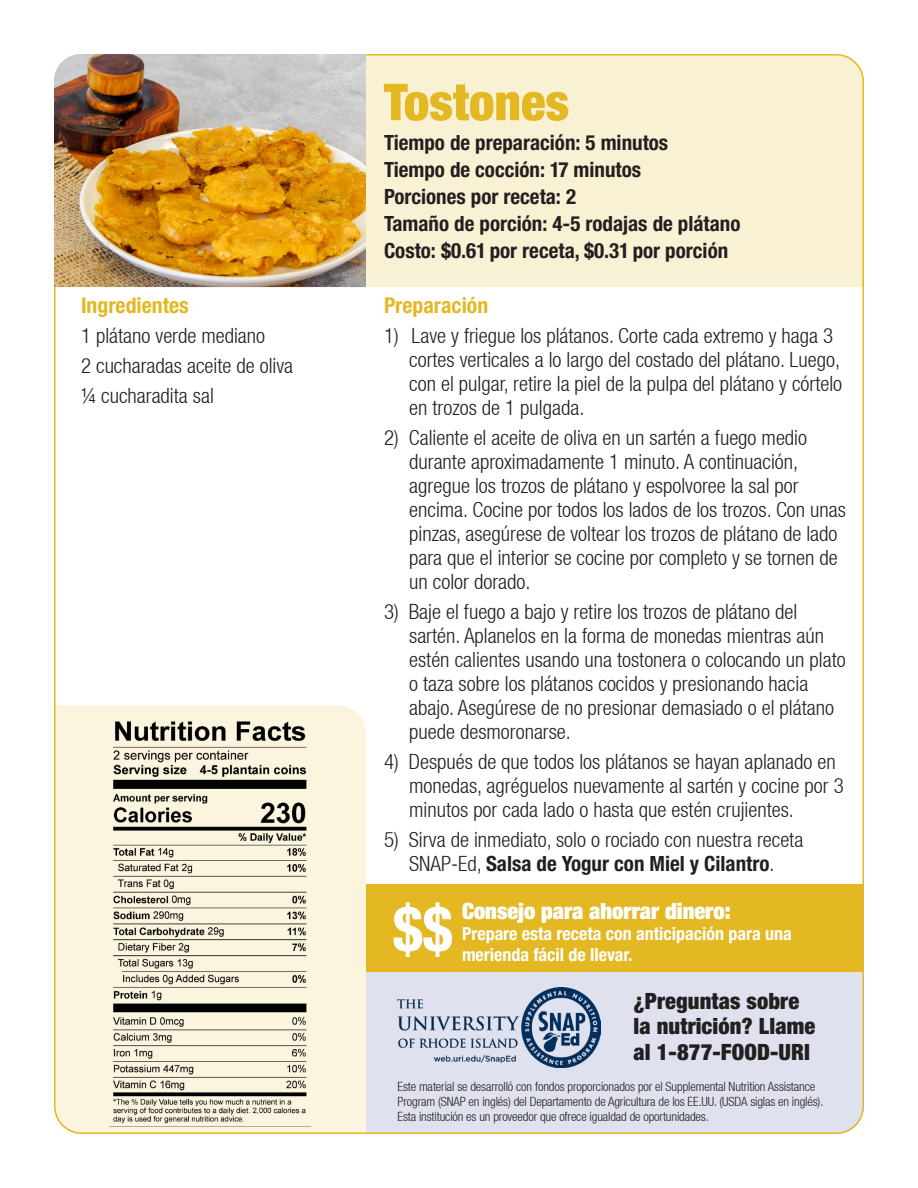
<style>
.page{position:relative;width:918px;height:1188px;background:#fff}
.page>*{position:absolute;margin:0;border:0;box-sizing:border-box;transform-origin:0 0}
.t1{font:700 condensed 62.1px "Helvetica Neue LT Pro";color:#fff}
.Recipe_Title{font:900 condensed 51px "Helvetica Neue LT Pro";color:#e3b823}
.t2{font:900 condensed 22.5px/25.5px "Helvetica Neue LT Pro";letter-spacing:.005em;color:#231f20}
.t3{font:900 condensed 22.5px "Helvetica Neue LT Pro";color:#fff}
.t4{font:700 condensed 21.75px "Helvetica Neue LT Pro";color:#e3b823}
.Directions_lists{font:300 condensed 21px/24px "Helvetica Neue LT";color:#231f20}
.Recipe_details{font:700 condensed 21px "Helvetica Neue LT Pro";color:#231f20}
.Ingredients_list{font:300 condensed 21px "Helvetica Neue LT";color:#231f20}
.t5{font:700 condensed 18px "Helvetica Neue LT Pro";color:#fff}
.t6{font:300 condensed 12.75px/15px "Helvetica Neue LT";letter-spacing:-.01em;color:#231f20}
.s1{font-family:"Helvetica Neue LT Pro";font-weight:700}
</style>
<div class="page">
<div style="left:366px;top:54px;width:498px;height:233px;background:#f9f1d3"></div>
<div style="left:366px;top:885px;width:498px;height:87px;background:#e3b823"></div>
<div style="left:54px;top:706px;width:312px;height:428px;background:#fbf4de"></div>
<div style="left:366px;top:972px;width:498px;height:162px;background:#e0e1ee"></div>
<img style="left:398px;top:987px;width:202px;height:80px">
<img style="left:110px;top:718px;width:200px;height:408px">
<img style="left:54px;top:54px;width:312px;height:233px">
<p class="t4" style="left:81px;top:292px;width:109px">Ingredientes</p>
<p class="Ingredients_list" style="left:81px;top:323px;width:186px">1 plátano verde mediano</p>
<p class="Ingredients_list" style="left:81px;top:353px;width:214px">2 cucharadas aceite de oliva</p>
<p class="Ingredients_list" style="left:81px;top:383px;width:134px">¼ cucharadita sal</p>
<p class="Recipe_Title" style="left:384px;top:71px;width:187px">Tostones</p>
<p class="Recipe_details" style="left:384px;top:131px;width:286px">Tiempo de preparación: 5 minutos</p>
<p class="Recipe_details" style="left:384px;top:158px;width:259px">Tiempo de cocción: 17 minutos</p>
<p class="Recipe_details" style="left:384px;top:185px;width:194px">Porciones por receta: 2</p>
<p class="Recipe_details" style="left:384px;top:212px;width:358px">Tamaño de porción: 4-5 rodajas de plátano</p>
<p class="Recipe_details" style="left:384px;top:239px;width:346px">Costo: $0.61 por receta, $0.31 por porción</p>
<p class="t4" style="left:384px;top:292px;width:106px">Preparación</p>
<p class="Directions_lists" style="left:409px;top:323px;width:435px;text-indent:-25px">1) Lave y friegue los plátanos. Corte cada extremo y haga 3 cortes verticales a lo largo del costado del plátano. Luego, con el pulgar, retire la piel de la pulpa del plátano y córtelo en trozos de 1 pulgada.</p>
<p class="Directions_lists" style="left:409px;top:425px;width:438px;text-indent:-25px">2) Caliente el aceite de oliva en un sartén a fuego medio durante aproximadamente 1 minuto. A continuación, agregue los trozos de plátano y espolvoree la sal por encima. Cocine por todos los lados de los trozos. Con unas pinzas, asegúrese de voltear los trozos de plátano de lado para que el interior se cocine por completo y se tornen de un color dorado.</p>
<p class="Directions_lists" style="left:409px;top:599px;width:438px;text-indent:-25px">3) Baje el fuego a bajo y retire los trozos de plátano del sartén. Aplanelos en la forma de monedas mientras aún estén calientes usando una tostonera o colocando un plato o taza sobre los plátanos cocidos y presionando hacia abajo. Asegúrese de no presionar demasiado o el plátano puede desmoronarse.</p>
<p class="Directions_lists" style="left:409px;top:749px;width:436px;text-indent:-25px">4) Después de que todos los plátanos se hayan aplanado en monedas, agréguelos nuevamente al sartén y cocine por 3 minutos por cada lado o hasta que estén crujientes.</p>
<p class="Directions_lists" style="left:384px;top:827px;width:421px;text-align:center">5) Sirva de inmediato, solo o rociado con nuestra receta<br>SNAP-Ed, <span class="s1">Salsa de Yogur con Miel y Cilantro</span>.</p>
<p class="t3" style="left:462px;top:897px;width:270px">Consejo para ahorrar dinero:</p>
<p class="t5" style="left:462px;top:923px;width:331px">Prepare esta receta con anticipación para una</p>
<p class="t1" style="left:393px;top:893px;width:61px">$$</p>
<p class="t5" style="left:462px;top:944px;width:172px">merienda fácil de llevar.</p>
<p class="t2" style="left:634px;top:988px;width:183px">¿Preguntas sobre la nutrición? Llame al 1-877-FOOD-URI</p>
<p class="t6" style="left:398px;top:1079px;width:427px">Este material se desarrolló con fondos proporcionados por el Supplemental Nutrition Assistance<br>Program (SNAP en inglés) del Departamento de Agricultura de los EE.UU. (USDA siglas en inglés).<br>Esta institución es un proveedor que ofrece igualdad de oportunidades.</p>
</div>
